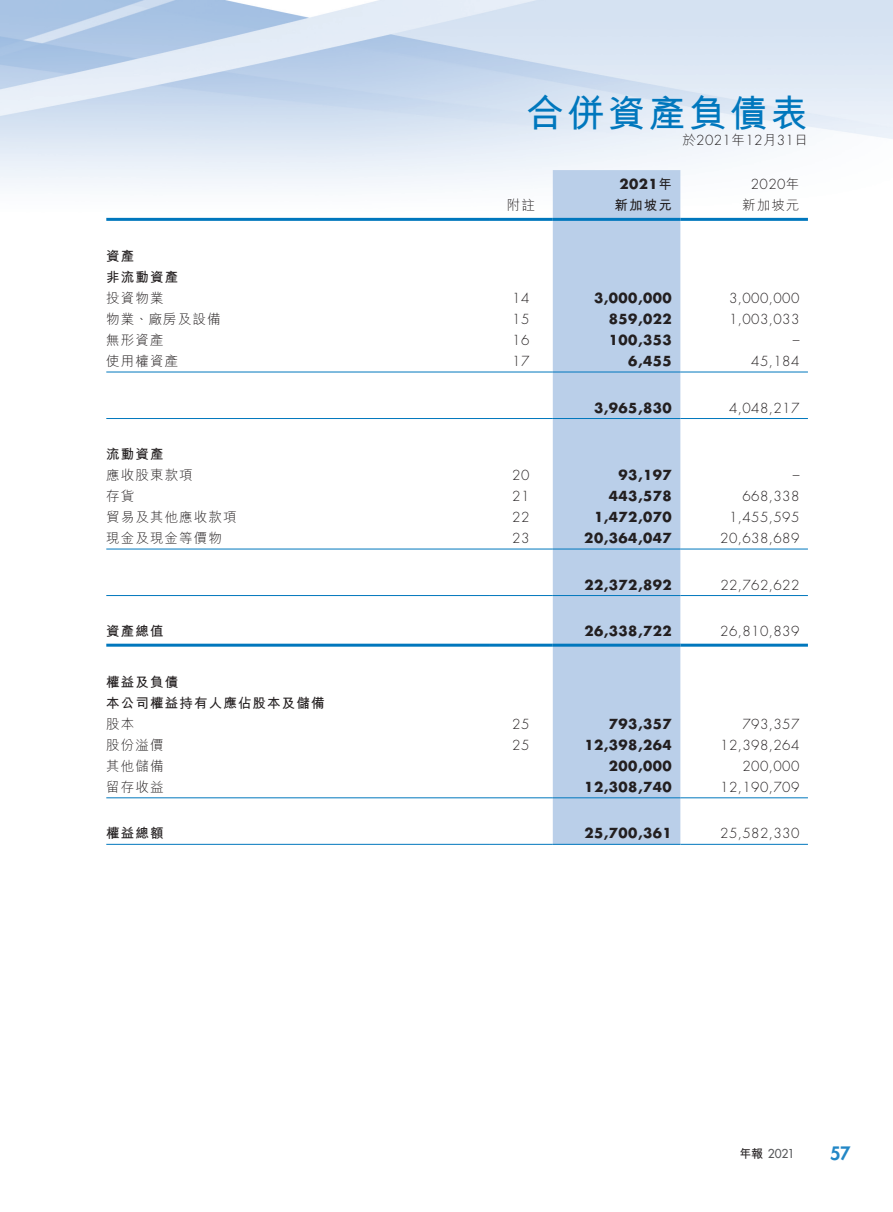
<style>
.page{position:relative;width:893px;height:1212px;background:#fff}
.page>*{position:absolute;margin:0;border:0;box-sizing:border-box;transform-origin:0 0}
.t1{font:700 37.5px "M Hei HK";letter-spacing:.085em;color:#0077bd}
.t2{font:800 18px "Futura Std";color:#2387c6}
.t3{font:300 13.5px "Futura Std";letter-spacing:.03em;color:#231f20}
.t4{font:700 13.5px "Futura Std";letter-spacing:.035em;color:#231f20}
.t5{font:300 13.5px "M Hei HK";letter-spacing:.08em;color:#231f20}
.t6{font:700 13.5px/21px "M Hei HK";letter-spacing:.085em;color:#231f20}
.t7{font:500 12px "Futura Std";color:#57585a}
.s1{font-family:"M Hei HK"}
.s2{font-family:"M Hei HK";font-weight:700;color:#231f20}
</style>
<div class="page">
<div style="left:553px;top:170px;width:127px;height:674px;background:#bacfe9"></div>
<hr style="left:106px;top:218px;width:383px;height:3px;background:#0077bd">
<hr style="left:489px;top:218px;width:64px;height:3px;background:#0077bd">
<hr style="left:553px;top:218px;width:127px;height:3px;background:#0077bd">
<hr style="left:680px;top:218px;width:128px;height:3px;background:#0077bd">
<hr style="left:106px;top:372px;width:383px;height:1px;background:#0077bd">
<hr style="left:489px;top:372px;width:64px;height:1px;background:#0077bd">
<hr style="left:553px;top:372px;width:127px;height:1px;background:#0077bd">
<hr style="left:680px;top:372px;width:128px;height:1px;background:#0077bd">
<hr style="left:106px;top:418px;width:383px;height:1px;background:#0077bd">
<hr style="left:489px;top:418px;width:64px;height:1px;background:#0077bd">
<hr style="left:553px;top:418px;width:127px;height:1px;background:#0077bd">
<hr style="left:680px;top:418px;width:128px;height:1px;background:#0077bd">
<hr style="left:106px;top:549px;width:383px;height:1px;background:#0077bd">
<hr style="left:489px;top:549px;width:64px;height:1px;background:#0077bd">
<hr style="left:553px;top:549px;width:127px;height:1px;background:#0077bd">
<hr style="left:680px;top:549px;width:128px;height:1px;background:#0077bd">
<hr style="left:106px;top:595px;width:383px;height:1px;background:#0077bd">
<hr style="left:489px;top:595px;width:64px;height:1px;background:#0077bd">
<hr style="left:553px;top:595px;width:127px;height:1px;background:#0077bd">
<hr style="left:680px;top:595px;width:128px;height:1px;background:#0077bd">
<hr style="left:106px;top:644px;width:383px;height:3px;background:#0077bd">
<hr style="left:489px;top:644px;width:64px;height:3px;background:#0077bd">
<hr style="left:553px;top:644px;width:127px;height:3px;background:#0077bd">
<hr style="left:680px;top:644px;width:128px;height:3px;background:#0077bd">
<hr style="left:106px;top:797px;width:383px;height:1px;background:#0077bd">
<hr style="left:489px;top:797px;width:64px;height:1px;background:#0077bd">
<hr style="left:553px;top:797px;width:127px;height:1px;background:#0077bd">
<hr style="left:680px;top:797px;width:128px;height:1px;background:#0077bd">
<hr style="left:106px;top:844px;width:383px;height:1px;background:#0077bd">
<hr style="left:489px;top:844px;width:64px;height:1px;background:#0077bd">
<hr style="left:553px;top:844px;width:127px;height:1px;background:#0077bd">
<hr style="left:680px;top:844px;width:128px;height:1px;background:#0077bd">
<h1 class="t1" style="left:526px;top:86px;width:283px">合併資產負債表</h1>
<p class="t3" style="left:682px;top:132px;width:127px"><span class="s1">於</span>2021<span class="s1">年</span>12<span class="s1">月</span>31<span class="s1">日</span></p>
<p class="t4" style="left:619px;top:175px;width:54px">2021<span class="s1">年</span></p>
<p class="t3" style="left:751px;top:176px;width:50px">2020<span class="s1">年</span></p>
<p class="t5" style="left:507px;top:196px;width:30px">附註</p>
<p class="t6" style="left:614px;top:194px;width:59px">新加坡元</p>
<p class="t5" style="left:742px;top:196px;width:59px">新加坡元</p>
<p class="t6" style="left:106px;top:245px;width:74px">資產<br>非流動資產</p>
<p class="t5" style="left:106px;top:289px;width:59px">投資物業</p>
<p class="t3" style="left:512px;top:290px;width:19px">14</p>
<p class="t4" style="left:594px;top:289px;width:79px">3,000,000</p>
<p class="t3" style="left:729px;top:290px;width:72px">3,000,000</p>
<p class="t5" style="left:106px;top:310px;width:116px">物業、廠房及設備</p>
<p class="t3" style="left:512px;top:311px;width:19px">15</p>
<p class="t4" style="left:609px;top:310px;width:64px">859,022</p>
<p class="t3" style="left:729px;top:311px;width:72px">1,003,033</p>
<p class="t5" style="left:106px;top:331px;width:59px">無形資產</p>
<p class="t3" style="left:512px;top:332px;width:19px">16</p>
<p class="t4" style="left:609px;top:331px;width:64px">100,353</p>
<p class="t3" style="left:793px;top:332px;width:8px">–</p>
<p class="t5" style="left:106px;top:352px;width:73px">使用權資產</p>
<p class="t3" style="left:512px;top:353px;width:19px">17</p>
<p class="t4" style="left:628px;top:352px;width:45px">6,455</p>
<p class="t3" style="left:751px;top:353px;width:50px">45,184</p>
<p class="t4" style="left:594px;top:399px;width:79px">3,965,830</p>
<p class="t3" style="left:729px;top:400px;width:72px">4,048,217</p>
<p class="t6" style="left:106px;top:443px;width:59px">流動資產</p>
<p class="t5" style="left:106px;top:466px;width:88px">應收股東款項</p>
<p class="t3" style="left:512px;top:467px;width:19px">20</p>
<p class="t4" style="left:619px;top:466px;width:55px">93,197</p>
<p class="t3" style="left:793px;top:467px;width:8px">–</p>
<p class="t5" style="left:106px;top:487px;width:30px">存貨</p>
<p class="t3" style="left:512px;top:488px;width:19px">21</p>
<p class="t4" style="left:609px;top:487px;width:64px">443,578</p>
<p class="t3" style="left:742px;top:488px;width:58px">668,338</p>
<p class="t5" style="left:106px;top:508px;width:132px">貿易及其他應收款項</p>
<p class="t3" style="left:512px;top:509px;width:19px">22</p>
<p class="t4" style="left:594px;top:508px;width:79px">1,472,070</p>
<p class="t3" style="left:729px;top:509px;width:72px">1,455,595</p>
<p class="t5" style="left:106px;top:529px;width:117px">現金及現金等價物</p>
<p class="t3" style="left:512px;top:530px;width:19px">23</p>
<p class="t4" style="left:584px;top:529px;width:89px">20,364,047</p>
<p class="t3" style="left:720px;top:530px;width:81px">20,638,689</p>
<p class="t4" style="left:584px;top:576px;width:89px">22,372,892</p>
<p class="t3" style="left:720px;top:577px;width:81px">22,762,622</p>
<p class="t6" style="left:106px;top:620px;width:59px">資產總值</p>
<p class="t4" style="left:584px;top:622px;width:89px">26,338,722</p>
<p class="t3" style="left:720px;top:623px;width:81px">26,810,839</p>
<p class="t6" style="left:106px;top:670px;width:220px">權益及負債<br>本公司權益持有人應佔股本及儲備</p>
<p class="t5" style="left:106px;top:714px;width:30px">股本</p>
<p class="t3" style="left:512px;top:716px;width:19px">25</p>
<p class="t4" style="left:609px;top:715px;width:64px">793,357</p>
<p class="t3" style="left:742px;top:716px;width:58px">793,357</p>
<p class="t5" style="left:106px;top:735px;width:59px">股份溢價</p>
<p class="t3" style="left:512px;top:737px;width:19px">25</p>
<p class="t4" style="left:584px;top:736px;width:89px">12,398,264</p>
<p class="t3" style="left:720px;top:737px;width:81px">12,398,264</p>
<p class="t5" style="left:106px;top:756px;width:59px">其他儲備</p>
<p class="t4" style="left:609px;top:757px;width:64px">200,000</p>
<p class="t3" style="left:742px;top:758px;width:58px">200,000</p>
<p class="t5" style="left:106px;top:777px;width:59px">留存收益</p>
<p class="t4" style="left:584px;top:778px;width:89px">12,308,740</p>
<p class="t3" style="left:720px;top:779px;width:81px">12,190,709</p>
<p class="t6" style="left:106px;top:822px;width:59px">權益總額</p>
<p class="t4" style="left:584px;top:824px;width:89px">25,700,361</p>
<p class="t3" style="left:720px;top:825px;width:81px">25,582,330</p>
<p class="t7" style="left:740px;top:1146px;width:57px"><span class="s2">年報</span> 2021</p>
<h2 class="t2" style="left:830px;top:1141px;width:22px">57</h2>
</div>
